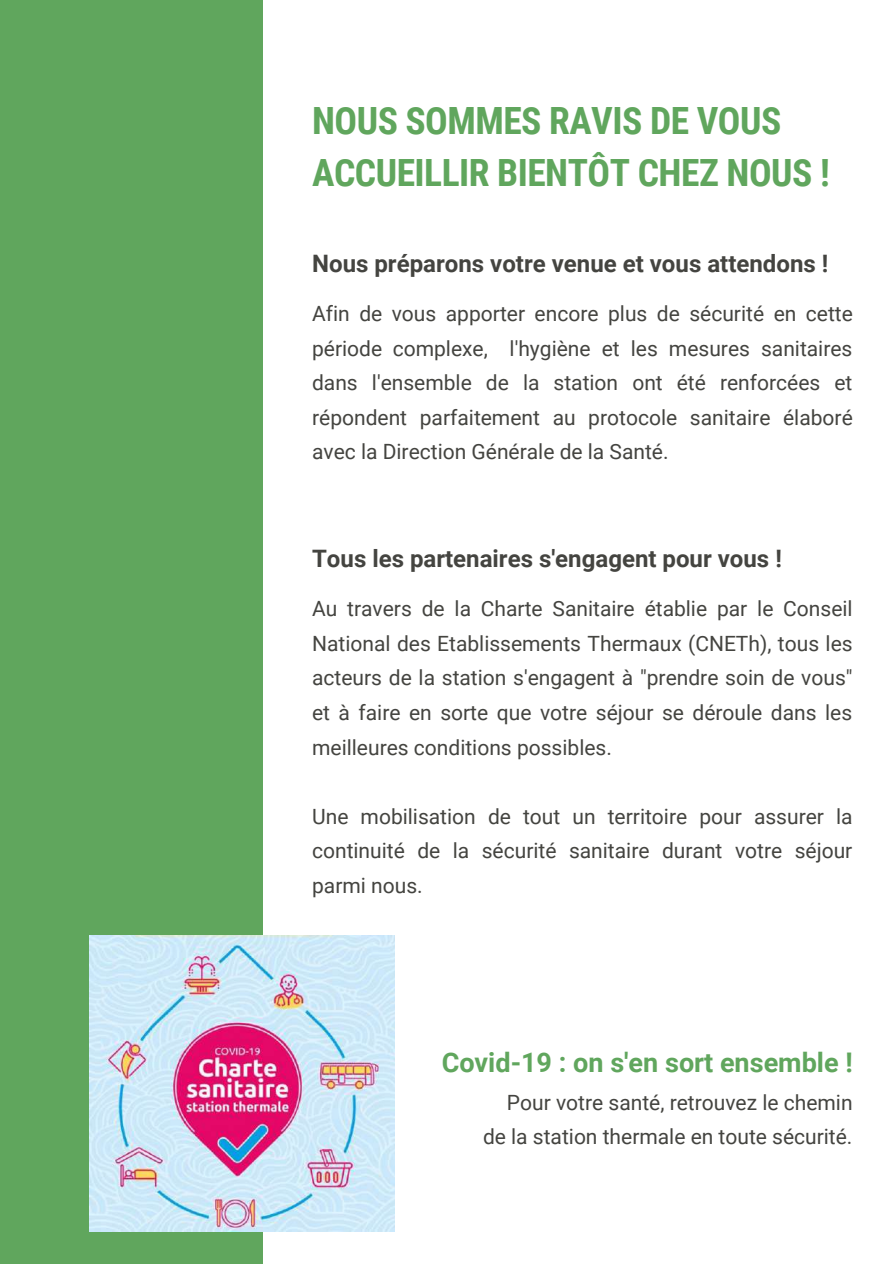
<style>
.page{position:relative;width:894px;height:1264px;background:#fff}
.page>*{position:absolute;margin:0;border:0;box-sizing:border-box;transform-origin:0 0}
.t1{font:700 37.5px/51.8px "Roboto Condensed";letter-spacing:-.015em;color:#60a65d}
.t2{font:700 27px "Roboto";color:#60a65d}
.t3{font:700 24px "Roboto";color:#444440}
.t4{font:21px/34.5px "Roboto";color:#444440;text-align:justify}
</style>
<div class="page">
<div style="left:0;top:0;width:262px;height:1263px;background:#60a65d"></div>
<img style="left:89px;top:935px;width:305px;height:296px">
<h1 class="t1" style="left:312px;top:96px;width:519px">NOUS SOMMES RAVIS DE VOUS<br>ACCUEILLIR BIENTÔT CHEZ NOUS !</h1>
<p class="t3" style="left:312px;top:249px;width:517px">Nous préparons votre venue et vous attendons !</p>
<p class="t4" style="left:312px;top:297px;width:542px">Afin de vous apporter encore plus de sécurité en cette période complexe, l'hygiène et les mesures sanitaires dans l'ensemble de la station ont été renforcées et répondent parfaitement au protocole sanitaire élaboré avec la Direction Générale de la Santé.</p>
<p class="t3" style="left:312px;top:544px;width:471px">Tous les partenaires s'engagent pour vous !</p>
<p class="t4" style="left:312px;top:592px;width:542px">Au travers de la Charte Sanitaire établie par le Conseil National des Etablissements Thermaux (CNETh), tous les acteurs de la station s'engagent à "prendre soin de vous" et à faire en sorte que votre séjour se déroule dans les meilleures conditions possibles.</p>
<p class="t4" style="left:312px;top:799px;width:542px">Une mobilisation de tout un territoire pour assurer la continuité de la sécurité sanitaire durant votre séjour parmi nous.</p>
<p class="t2" style="left:441px;top:1047px;width:412px">Covid-19 : on s'en sort ensemble !</p>
<p class="t4" style="left:483px;top:1085px;width:371px;text-align:right">Pour votre santé, retrouvez le chemin de la station thermale en toute sécurité.</p>
</div>
